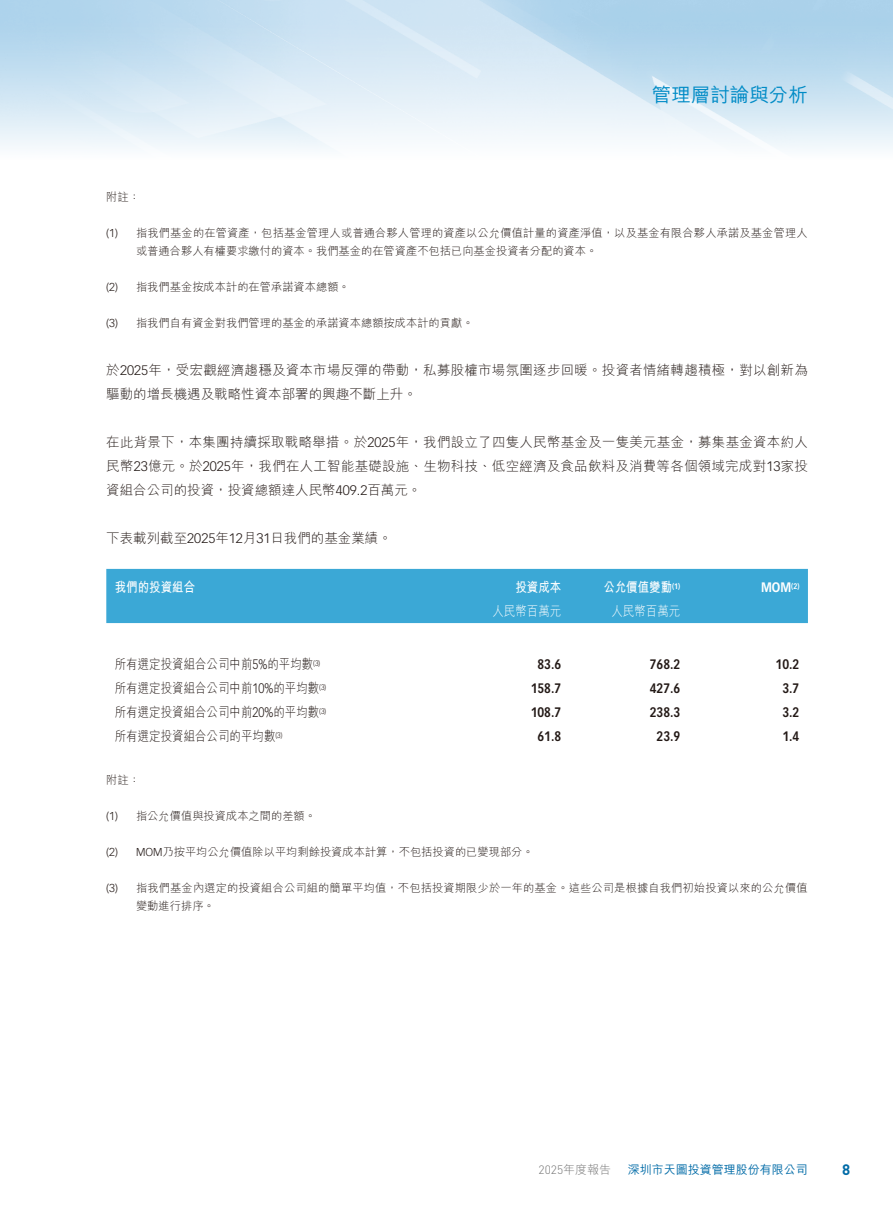
<style>
.page{position:relative;width:893px;height:1212px;background:#fff}
.page>*{position:absolute;margin:0;border:0;box-sizing:border-box;transform-origin:0 0}
.t1{font:500 19.5px "M Hei HK";color:#008bc6}
.t2{font:700 15px "DIN Pro";color:#006ba7}
.t3{font:300 13.5px/24px "M Hei HK";color:#231916;text-align:justify}
.t4{font:300 13.5px/24px "M Hei HK";letter-spacing:.02em;color:#231916}
.t5{font:300 13.5px "M Hei HK";color:#231916;scale:.85 1}
.t6{font:700 13.5px "Vectora LT Std";color:#231916;scale:.85 1}
.t7{font:700 13.5px "M Hei HK";color:#fff;scale:.85 1}
.t8{font:300 13.5px "M Hei HK";color:#fff;scale:.85 1}
.t9{font:700 13.5px "Vectora LT Std";color:#fff;scale:.85 1}
.t10{font:500 12px "M Hei HK";color:#006ba7}
.t11{font:300 12px "DIN Pro";color:#727272}
.t12{font:300 11.25px "M Hei HK";color:#231916}
.t13{font:300 11.25px "Vectora LT Std";color:#231916}
.t14{font:300 7.8px "Vectora LT Std";color:#231916;scale:.85 1}
.t15{font:700 7.8px "Vectora LT Std";color:#fff;scale:.85 1}
.s1{font-family:"Vectora LT Std"}
.s2{font-family:"M Hei HK"}
</style>
<div class="page">
<div style="left:106px;top:569px;width:702px;height:54px;background:#3ba8d6"></div>
<p class="t12" style="left:106px;top:189px;width:35px">附註：</p>
<h1 class="t1" style="left:652px;top:81px;width:158px">管理層討論與分析</h1>
<p class="t13" style="left:106px;top:227px;width:13px">1( )</p>
<p class="t13" style="left:106px;top:281px;width:13px">2( )</p>
<p class="t12" style="left:136px;top:225px;width:673px">指我們基金的在管資產，包括基金管理人或普通合夥人管理的資產以公允價值計量的資產淨值，以及基金有限合夥人承諾及基金管理人</p>
<p class="t12" style="left:136px;top:243px;width:463px">或普通合夥人有權要求繳付的資本。我們基金的在管資產不包括已向基金投資者分配的資本。</p>
<p class="t12" style="left:136px;top:279px;width:215px">指我們基金按成本計的在管承諾資本總額。</p>
<p class="t12" style="left:136px;top:315px;width:339px">指我們自有資金對我們管理的基金的承諾資本總額按成本計的貢獻。</p>
<p class="t13" style="left:106px;top:317px;width:13px">3( )</p>
<p class="t4" style="left:106px;top:358px;width:703px">於<span class="s1">2025</span>年，受宏觀經濟趨穩及資本市場反彈的帶動，私募股權市場氛圍逐步回暖。投資者情緒轉趨積極，對以創新為驅動的增長機遇及戰略性資本部署的興趣不斷上升。</p>
<p class="t3" style="left:106px;top:430px;width:703px">在此背景下，本集團持續採取戰略舉措。於<span class="s1">2025</span>年，我們設立了四隻人民幣基金及一隻美元基金，募集基金資本約人民幣<span class="s1">23</span>億元。於<span class="s1">2025</span>年，我們在人工智能基礎設施、生物科技、低空經濟及食品飲料及消費等各個領域完成對<span class="s1">13</span>家投資組合公司的投資，投資總額達人民幣<span class="s1">409.2</span>百萬元。</p>
<p class="t3" style="left:106px;top:526px;width:287px">下表載列截至<span class="s1">2025</span>年<span class="s1">12</span>月<span class="s1">31</span>日我們的基金業績。</p>
<p class="t15" style="left:791px;top:581px;width:11px">(2)</p>
<p class="t7" style="left:115px;top:578px;width:96px">我們的投資組合</p>
<p class="t7" style="left:603px;top:578px;width:82px">公允價值變動</p>
<p class="t7" style="left:515px;top:578px;width:56px">投資成本</p>
<p class="t15" style="left:672px;top:581px;width:11px">)1(</p>
<p class="t9" style="left:761px;top:579px;width:37px">MOM</p>
<p class="t8" style="left:492px;top:602px;width:82px">人民幣百萬元</p>
<p class="t8" style="left:611px;top:602px;width:82px">人民幣百萬元</p>
<p class="t5" style="left:115px;top:655px;width:235px">所有選定投資組合公司中前<span class="s1">5%</span>的平均數</p>
<p class="t14" style="left:313px;top:658px;width:10px">(3)</p>
<p class="t6" style="left:537px;top:656px;width:29px">83.6</p>
<p class="t6" style="left:650px;top:656px;width:37px">768.2</p>
<p class="t6" style="left:776px;top:656px;width:29px">10.2</p>
<p class="t5" style="left:115px;top:679px;width:242px">所有選定投資組合公司中前<span class="s1">10%</span>的平均數</p>
<p class="t14" style="left:319px;top:682px;width:10px">(3)</p>
<p class="t6" style="left:531px;top:680px;width:37px">158.7</p>
<p class="t6" style="left:650px;top:680px;width:37px">427.6</p>
<p class="t6" style="left:782px;top:680px;width:21px">3.7</p>
<p class="t5" style="left:115px;top:703px;width:242px">所有選定投資組合公司中前<span class="s1">20%</span>的平均數</p>
<p class="t14" style="left:319px;top:706px;width:10px">(3)</p>
<p class="t6" style="left:531px;top:704px;width:37px">108.7</p>
<p class="t6" style="left:650px;top:704px;width:37px">238.3</p>
<p class="t6" style="left:782px;top:704px;width:21px">3.2</p>
<p class="t5" style="left:115px;top:727px;width:191px">所有選定投資組合公司的平均數</p>
<p class="t12" style="left:106px;top:772px;width:35px">附註：</p>
<p class="t12" style="left:136px;top:808px;width:181px">指公允價值與投資成本之間的差額。</p>
<p class="t14" style="left:275px;top:730px;width:10px">(3)</p>
<p class="t13" style="left:106px;top:809px;width:13px">1( )</p>
<p class="t6" style="left:537px;top:728px;width:29px">61.8</p>
<p class="t6" style="left:657px;top:728px;width:29px">23.9</p>
<p class="t6" style="left:782px;top:728px;width:21px">1.4</p>
<p class="t13" style="left:106px;top:845px;width:13px">2( )</p>
<p class="t12" style="left:136px;top:844px;width:399px"><span class="s1">MOM</span>乃按平均公允價值除以平均剩餘投資成本計算，不包括投資的已變現部分。</p>
<p class="t13" style="left:106px;top:881px;width:13px">3( )</p>
<p class="t12" style="left:136px;top:880px;width:673px">指我們基金內選定的投資組合公司組的簡單平均值，不包括投資期限少於一年的基金。這些公司是根據自我們初始投資以來的公允價值</p>
<p class="t12" style="left:136px;top:898px;width:80px">變動進行排序。</p>
<p class="t11" style="left:539px;top:1161px;width:74px">2025<span class="s2">年度報告</span></p>
<p class="t10" style="left:628px;top:1161px;width:181px">深圳市天圖投資管理股份有限公司</p>
<h2 class="t2" style="left:842px;top:1159px;width:10px">8</h2>
</div>
